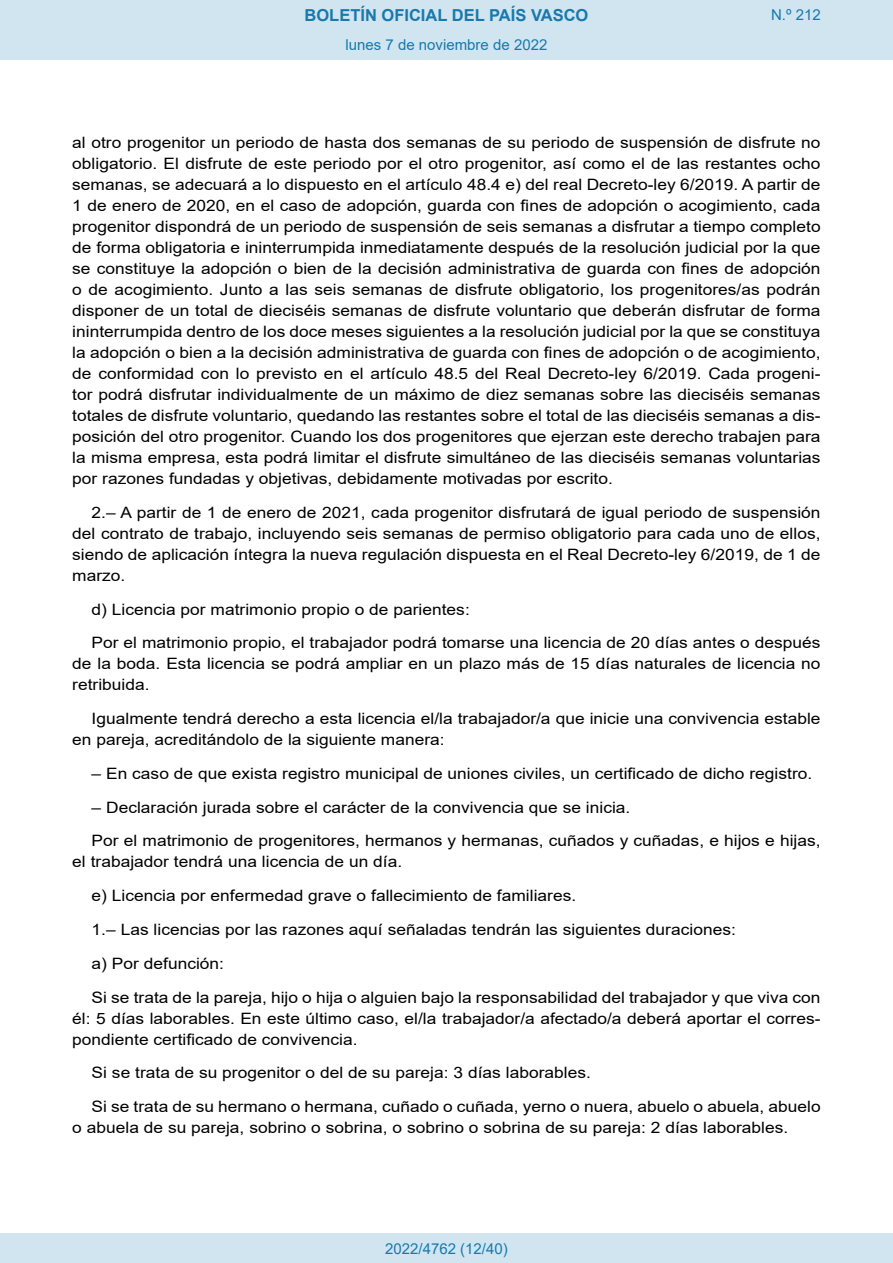
<style>
.page{position:relative;width:893px;height:1263px;background:#fff}
.page>*{position:absolute;margin:0;border:0;box-sizing:border-box;transform-origin:0 0}
.t1{font:700 16.5px "Arial";color:#1879ad}
.BOPVDetalle{font:15.6px/21px "Arial";color:#000;text-align:justify;scale:1.11 1}
.Paginacion_Centro{font:15px "Arial";color:#1879ad}
</style>
<div class="page">
<div style="left:0;top:0;width:893px;height:60px;background:#d0e5f0"></div>
<div style="left:0;top:1233px;width:893px;height:30px;background:#d0e5f0"></div>
<p class="t1" style="left:305px;top:3px;width:285px">BOLETÍN OFICIAL DEL PAÍS VASCO</p>
<p class="Paginacion_Centro" style="left:346px;top:35px;width:203px">lunes 7 de noviembre de 2022</p>
<p class="Paginacion_Centro" style="left:771px;top:5px;width:51px">N.º 212</p>
<p class="BOPVDetalle" style="left:72px;top:132px;width:676px">al otro progenitor un periodo de hasta dos semanas de su periodo de suspensión de disfrute no obligatorio. El disfrute de este periodo por el otro progenitor, así como el de las restantes ocho semanas, se adecuará a lo dispuesto en el artículo 48.4 e) del real Decreto-ley 6/2019. A partir de 1 de enero de 2020, en el caso de adopción, guarda con fines de adopción o acogimiento, cada progenitor dispondrá de un periodo de suspensión de seis semanas a disfrutar a tiempo completo de forma obligatoria e ininterrumpida inmediatamente después de la resolución judicial por la que se constituye la adopción o bien de la decisión administrativa de guarda con fines de adopción o de acogimiento. Junto a las seis semanas de disfrute obligatorio, los progenitores/as podrán disponer de un total de dieciséis semanas de disfrute voluntario que deberán disfrutar de forma ininterrumpida dentro de los doce meses siguientes a la resolución judicial por la que se constituya la adopción o bien a la decisión administrativa de guarda con fines de adopción o de acogimiento, de conformidad con lo previsto en el artículo 48.5 del Real Decreto-ley 6/2019. Cada progeni&shy;tor podrá disfrutar individualmente de un máximo de diez semanas sobre las dieciséis semanas totales de disfrute voluntario, quedando las restantes sobre el total de las dieciséis semanas a dis&shy;posición del otro progenitor. Cuando los dos progenitores que ejerzan este derecho trabajen para la misma empresa, esta podrá limitar el disfrute simultáneo de las dieciséis semanas voluntarias por razones fundadas y objetivas, debidamente motivadas por escrito.</p>
<p class="BOPVDetalle" style="left:72px;top:502px;width:676px;text-indent:19px">2.– A partir de 1 de enero de 2021, cada progenitor disfrutará de igual periodo de suspensión del contrato de trabajo, incluyendo seis semanas de permiso obligatorio para cada uno de ellos, siendo de aplicación íntegra la nueva regulación dispuesta en el Real Decreto-ley 6/2019, de 1 de marzo.</p>
<p class="BOPVDetalle" style="left:92px;top:599px;width:342px">d) Licencia por matrimonio propio o de parientes:</p>
<p class="BOPVDetalle" style="left:72px;top:632px;width:676px;text-indent:19px">Por el matrimonio propio, el trabajador podrá tomarse una licencia de 20 días antes o después de la boda. Esta licencia se podrá ampliar en un plazo más de 15 días naturales de licencia no retribuida.</p>
<p class="BOPVDetalle" style="left:72px;top:708px;width:676px;text-indent:19px">Igualmente tendrá derecho a esta licencia el/la trabajador/a que inicie una convivencia estable en pareja, acreditándolo de la siguiente manera:</p>
<p class="BOPVDetalle" style="left:92px;top:763px;width:651px">– En caso de que exista registro municipal de uniones civiles, un certificado de dicho registro.</p>
<p class="BOPVDetalle" style="left:92px;top:797px;width:487px">– Declaración jurada sobre el carácter de la convivencia que se inicia.</p>
<p class="BOPVDetalle" style="left:72px;top:830px;width:676px;text-indent:19px">Por el matrimonio de progenitores, hermanos y hermanas, cuñados y cuñadas, e hijos e hijas, el trabajador tendrá una licencia de un día.</p>
<p class="BOPVDetalle" style="left:92px;top:885px;width:438px">e) Licencia por enfermedad grave o fallecimiento de familiares.</p>
<p class="BOPVDetalle" style="left:92px;top:919px;width:582px">1.– Las licencias por las razones aquí señaladas tendrán las siguientes duraciones:</p>
<p class="BOPVDetalle" style="left:92px;top:953px;width:121px">a) Por defunción:</p>
<p class="BOPVDetalle" style="left:72px;top:986px;width:676px;text-indent:19px">Si se trata de la pareja, hijo o hija o alguien bajo la responsabilidad del trabajador y que viva con él: 5 días laborables. En este último caso, el/la trabajador/a afectado/a deberá aportar el corres&shy;pondiente certificado de convivencia.</p>
<p class="BOPVDetalle" style="left:92px;top:1062px;width:451px">Si se trata de su progenitor o del de su pareja: 3 días laborables.</p>
<p class="BOPVDetalle" style="left:72px;top:1096px;width:676px;text-indent:19px">Si se trata de su hermano o hermana, cuñado o cuñada, yerno o nuera, abuelo o abuela, abuelo o abuela de su pareja, sobrino o sobrina, o sobrino o sobrina de su pareja: 2 días laborables.</p>
<p class="Paginacion_Centro" style="left:385px;top:1238px;width:124px">2022/4762 (12/40)</p>
</div>
